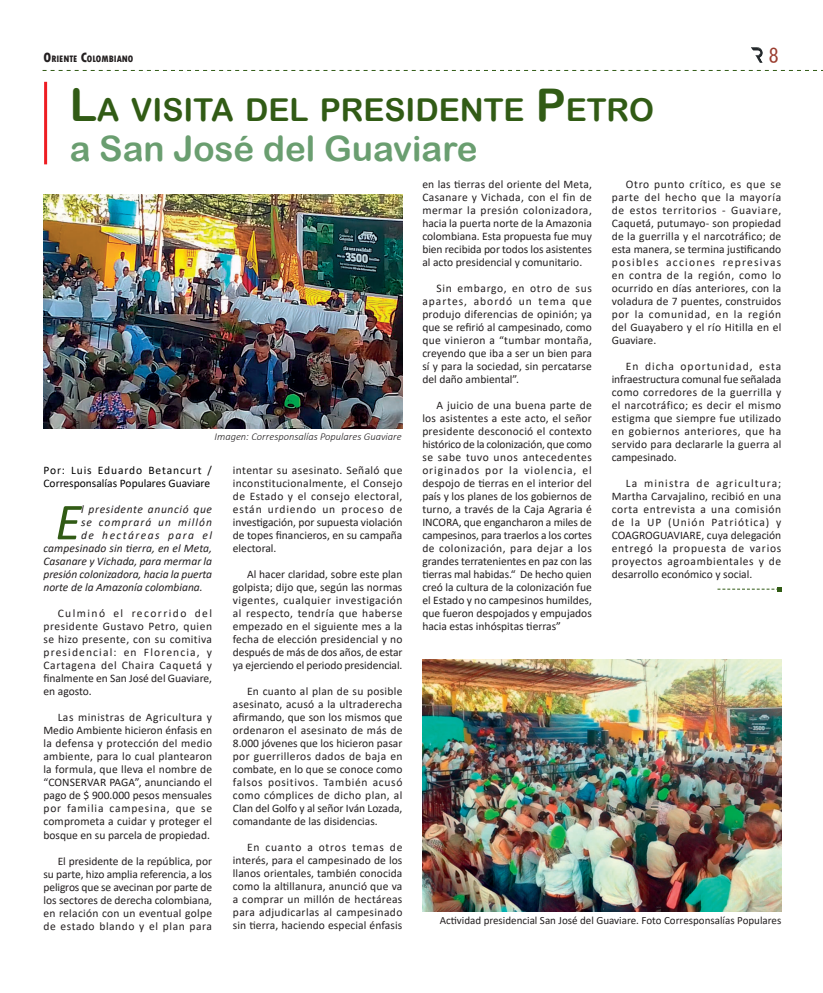
<style>
.page{position:relative;width:823px;height:993px;background:#fff}
.page>*{position:absolute;margin:0;border:0;box-sizing:border-box;transform-origin:0 0}
.t1{font:italic 52.5px "Calibri";color:#315b15}
.t2{font:35px "Arial Rounded MT Bold";color:#6a9e70}
.t3{font:31.5px "Arial Rounded MT Bold";color:#315b15}
.t4{font:20px "MS Gothic";color:#9a3c2e}
.t5{font:11.5px/13px "Calibri";color:#231f20;text-align:justify}
.t6{font:italic 11.5px "Calibri";color:#231f20}
.t7{font:11.5px/13px "Calibri";color:#000}
.t8{font:italic 11.5px "Calibri";letter-spacing:.05em;color:#231f20}
.t9{font:italic 11.5px "Calibri";letter-spacing:.09em;color:#231f20}
.t10{font:italic 11.5px "Calibri";letter-spacing:.125em;color:#231f20}
.t11{font:11px "Calibri";color:#231f20}
.t12{font:italic 300 10.5px "Calibri";color:#231f20}
.t13{font:800 condensed 9.8px "Tw Cen";color:#231f20}
.s1{font-size:14px}
.s2{font-size:45px}
</style>
<div class="page">
<svg style="left:43px;top:70px;width:779px;height:1px"></svg>
<img style="left:751px;top:47px;width:12px;height:16px">
<svg style="left:717px;top:587px;width:63px;height:4px"></svg>
<img style="left:43px;top:194px;width:359px;height:234px">
<hr style="left:44px;top:82px;width:3px;height:82px;background:#ee1d23">
<img style="left:422px;top:659px;width:358px;height:251px">
<p class="t13" style="left:43px;top:53px;width:91px"><span class="s1">O</span>RIENTE <span class="s1">C</span>OLOMBIANO</p>
<h3 class="t4" style="left:768px;top:46px;width:11px">8</h3>
<h3 class="t3" style="left:70px;top:91px;width:585px"><span class="s2">L</span>A VISITA DEL PRESIDENTE <span class="s2">P</span>ETRO</h3>
<h2 class="t2" style="left:70px;top:127px;width:409px">a San José del Guaviare</h2>
<p class="t12" style="left:214px;top:430px;width:188px">Imagen: Corresponsalías Populares Guaviare</p>
<p class="t7" style="left:43px;top:463px;width:170px">Por: Luis Eduardo Betancurt /<br>Corresponsalías Populares Guaviare</p>
<h1 class="t1" style="left:55px;top:485px;width:27px">E</h1>
<p class="t8" style="left:81px;top:501px;width:132px">l presidente anunció que</p>
<p class="t9" style="left:81px;top:514px;width:132px">se comprará un millón</p>
<p class="t10" style="left:81px;top:527px;width:132px">de hectáreas para el</p>
<p class="t6" style="left:43px;top:540px;width:170px">campesinado sin tierra, en el Meta,</p>
<p class="t6" style="left:43px;top:553px;width:170px">Casanare y Vichada, para mermar la</p>
<p class="t6" style="left:43px;top:566px;width:170px">presión colonizadora, hacia la puerta</p>
<p class="t6" style="left:43px;top:579px;width:161px">norte de la Amazonía colombiana.</p>
<p class="t5" style="left:43px;top:606px;width:170px;text-indent:14px">Culminó el recorrido del presidente Gustavo Petro, quien se hizo presente, con su comitiva presidencial: en Florencia, y Cartagena del Chaira Caquetá y finalmente en San José del Guaviare, en agosto.</p>
<p class="t5" style="left:43px;top:710px;width:170px;text-indent:14px">Las ministras de Agricultura y Medio Ambiente hicieron énfasis en la defensa y protección del medio ambiente, para lo cual plantearon la formula, que lleva el nombre de “CONSERVAR PAGA”, anunciando el pago de $ 900.000 pesos mensuales por familia campesina, que se comprometa a cuidar y proteger el bosque en su parcela de propiedad.</p>
<p class="t5" style="left:43px;top:853px;width:170px;text-indent:14px">El presidente de la república, por su parte, hizo amplia referencia, a los peligros que se avecinan por parte de los sectores de derecha colombiana, en relación con un eventual golpe de estado blando y el plan para</p>
<p class="t5" style="left:233px;top:463px;width:171px">intentar su asesinato. Señaló que inconstitucionalmente, el Consejo de Estado y el consejo electoral, están urdiendo un proceso de investigación, por supuesta violación de topes financieros, en su campaña electoral.</p>
<p class="t5" style="left:233px;top:567px;width:171px;text-indent:14px">Al hacer claridad, sobre este plan golpista; dijo que, según las normas vigentes, cualquier investigación al respecto, tendría que haberse empezado en el siguiente mes a la fecha de elección presidencial y no después de más de dos años, de estar ya ejerciendo el periodo presidencial.</p>
<p class="t5" style="left:233px;top:684px;width:171px;text-indent:14px">En cuanto al plan de su posible asesinato, acusó a la ultraderecha afirmando, que son los mismos que ordenaron el asesinato de más de 8.000 jóvenes que los hicieron pasar por guerrilleros dados de baja en combate, en lo que se conoce como falsos positivos. También acusó como cómplices de dicho plan, al Clan del Golfo y al señor Iván Lozada, comandante de las disidencias.</p>
<p class="t5" style="left:233px;top:840px;width:171px;text-indent:14px">En cuanto a otros temas de interés, para el campesinado de los llanos orientales, también conocida como la altillanura, anunció que va a comprar un millón de hectáreas para adjudicarlas al campesinado sin tierra, haciendo especial énfasis</p>
<p class="t5" style="left:422px;top:177px;width:171px">en las tierras del oriente del Meta, Casanare y Vichada, con el fin de mermar la presión colonizadora, hacia la puerta norte de la Amazonia colombiana. Esta propuesta fue muy bien recibida por todos los asistentes al acto presidencial y comunitario.</p>
<p class="t5" style="left:422px;top:281px;width:171px;text-indent:14px">Sin embargo, en otro de sus apartes, abordó un tema que produjo diferencias de opinión; ya que se refirió al campesinado, como que vinieron a “tumbar montaña, creyendo que iba a ser un bien para sí y para la sociedad, sin percatarse del daño ambiental”.</p>
<p class="t5" style="left:422px;top:398px;width:171px;text-indent:14px">A juicio de una buena parte de los asistentes a este acto, el señor presidente desconoció el contexto histórico de la colonización, que como se sabe tuvo unos antecedentes originados por la violencia, el despojo de tierras en el interior del país y los planes de los gobiernos de turno, a través de la Caja Agraria é INCORA, que engancharon a miles de campesinos, para traerlos a los cortes de colonización, para dejar a los grandes terratenientes en paz con las tierras mal habidas.“ De hecho quien creó la cultura de la colonización fue el Estado y no campesinos humildes, que fueron despojados y empujados hacia estas inhóspitas tierras”</p>
<p class="t5" style="left:611px;top:177px;width:171px;text-indent:14px">Otro punto crítico, es que se parte del hecho que la mayoría de estos territorios - Guaviare, Caquetá, putumayo- son propiedad de la guerrilla y el narcotráfico; de esta manera, se termina justificando posibles acciones represivas en contra de la región, como lo ocurrido en días anteriores, con la voladura de 7 puentes, construidos por la comunidad, en la región del Guayabero y el río Hitilla en el Guaviare.</p>
<p class="t5" style="left:611px;top:359px;width:171px;text-indent:14px">En dicha oportunidad, esta infraestructura comunal fue señalada como corredores de la guerrilla y el narcotráfico; es decir el mismo estigma que siempre fue utilizado en gobiernos anteriores, que ha servido para declararle la guerra al campesinado.</p>
<p class="t5" style="left:611px;top:476px;width:171px;text-indent:14px">La ministra de agricultura; Martha Carvajalino, recibió en una corta entrevista a una comisión de la UP (Unión Patriótica) y COAGROGUAVIARE, cuya delegación entregó la propuesta de varios proyectos agroambientales y de desarrollo económico y social.</p>
<p class="t11" style="left:439px;top:912px;width:343px">Actividad presidencial San José del Guaviare. Foto Corresponsalías Populares</p>
</div>
